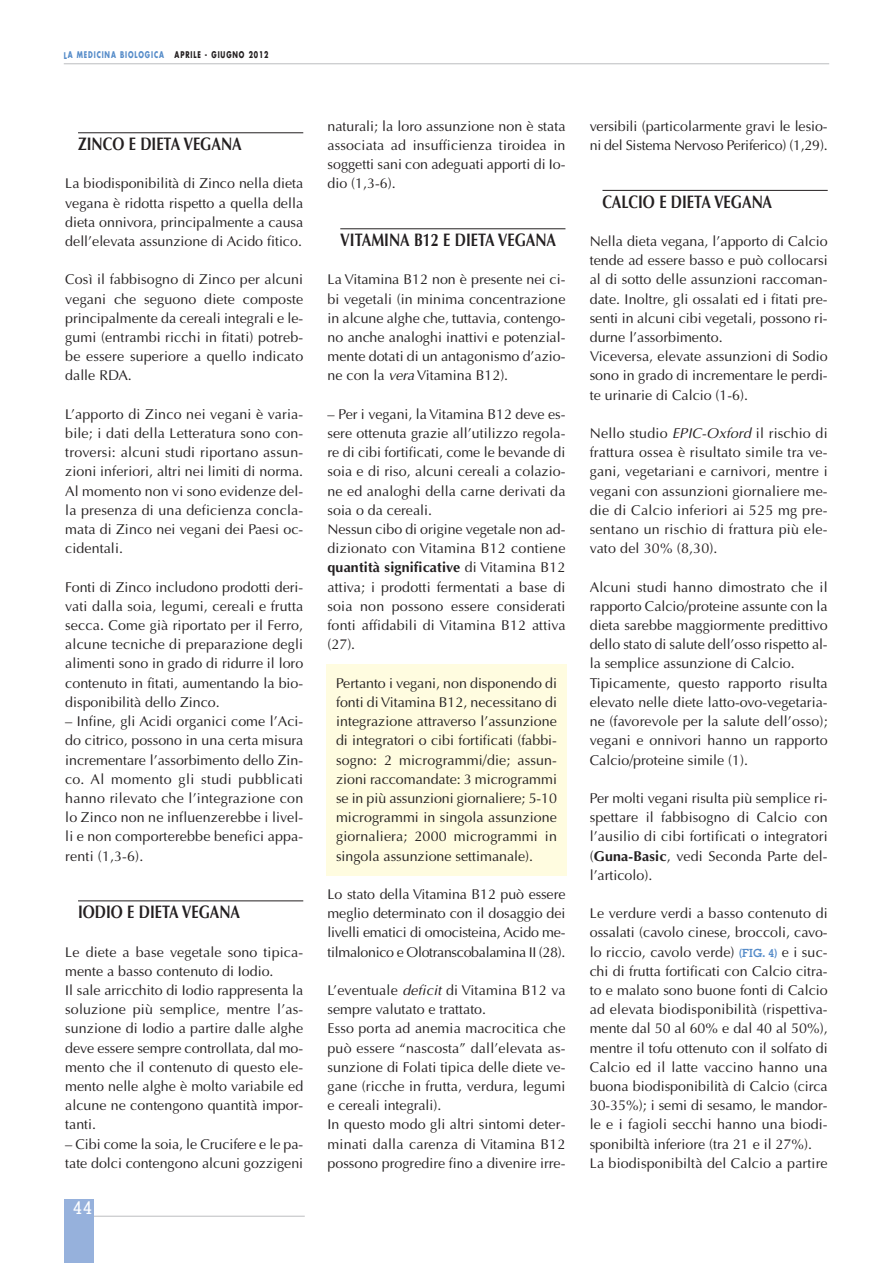
<style>
.page{position:relative;width:893px;height:1263px;background:#fff}
.page>*{position:absolute;margin:0;border:0;box-sizing:border-box;transform-origin:0 0}
.t1{font:700 18px "Optima";color:#231f20;scale:.8 1}
.t2{font:500 18px "Memphis";color:#fff}
.t3{font:14.25px/19.2px "Optima";color:#231f20;text-align:justify}
.t4{font:700 9px "Futura";letter-spacing:.135em;color:#568cc9;scale:.7 1}
.s1{color:#231f20}
.s2{font-style:italic}
.s3{font-weight:700}
.s4{font-family:"Memphis";font-weight:700;font-size:11.25px;color:#568cc9}
</style>
<div class="page">
<hr style="left:602px;top:190px;width:226px;height:1px;background:#231f20">
<hr style="left:85px;top:1216px;width:220px;height:1px;background:#bcbdc0">
<div style="left:64px;top:1199px;width:30px;height:64px;background:#96b1dc"></div>
<hr style="left:64px;top:64px;width:765px;height:1px;background:#bcbdc0">
<hr style="left:78px;top:133px;width:225px;height:1px;background:#231f20">
<hr style="left:78px;top:901px;width:225px;height:1px;background:#231f20">
<div style="left:326px;top:665px;width:241px;height:211px;background:#fffce0"></div>
<hr style="left:340px;top:229px;width:225px;height:1px;background:#231f20">
<p class="t4" style="left:64px;top:51px;width:294px">LA MEDICINA BIOLOGICA <span class="s1">APRILE - GIUGNO 2012</span></p>
<p class="t1" style="left:78px;top:133px;width:206px">ZINCO E DIETA VEGANA</p>
<p class="t3" style="left:65px;top:174px;width:239px">La biodisponibilità di Zinco nella dieta vegana è ridotta rispetto a quella della dieta onnivora, principalmente a causa dell’elevata assunzione di Acido fitico.</p>
<p class="t3" style="left:65px;top:270px;width:239px">Così il fabbisogno di Zinco per alcuni vegani che seguono diete composte principalmente da cereali integrali e le&shy;gumi (entrambi ricchi in fitati) potreb&shy;be essere superiore a quello indicato dalle RDA.</p>
<p class="t3" style="left:65px;top:404px;width:239px">L’apporto di Zinco nei vegani è varia&shy;bile; i dati della Letteratura sono con&shy;troversi: alcuni studi riportano assun&shy;zioni inferiori, altri nei limiti di norma.<br>Al momento non vi sono evidenze del&shy;la presenza di una deficienza concla&shy;mata di Zinco nei vegani dei Paesi oc&shy;cidentali.</p>
<p class="t3" style="left:65px;top:577px;width:239px">Fonti di Zinco includono prodotti deri&shy;vati dalla soia, legumi, cereali e frutta secca. Come già riportato per il Ferro, alcune tecniche di preparazione degli alimenti sono in grado di ridurre il loro contenuto in fitati, aumentando la bio&shy;disponibilità dello Zinco.</p>
<p class="t3" style="left:65px;top:711px;width:239px">– Infine, gli Acidi organici come l’Aci&shy;do citrico, possono in una certa misura incrementare l’assorbimento dello Zin&shy;co. Al momento gli studi pubblicati hanno rilevato che l’integrazione con lo Zinco non ne influenzerebbe i livel&shy;li e non comporterebbe benefici appa&shy;renti (1,3-6).</p>
<p class="t1" style="left:78px;top:901px;width:204px">IODIO E DIETA VEGANA</p>
<p class="t3" style="left:65px;top:942px;width:239px;text-align:left">Le diete a base vegetale sono tipica&shy;mente a basso contenuto di Iodio.<br>Il sale arricchito di Iodio rappresenta la soluzione più semplice, mentre l’as&shy;sunzione di Iodio a partire dalle alghe deve essere sempre controllata, dal mo&shy;mento che il contenuto di questo ele&shy;mento nelle alghe è molto variabile ed alcune ne contengono quantità impor&shy;tanti.</p>
<p class="t3" style="left:65px;top:1134px;width:239px">– Cibi come la soia, le Crucifere e le pa&shy;tate dolci contengono alcuni gozzigeni</p>
<p class="t2" style="left:73px;top:1201px;width:20px">44</p>
<p class="t3" style="left:328px;top:116px;width:239px">naturali; la loro assunzione non è stata associata ad insufficienza tiroidea in soggetti sani con adeguati apporti di Io&shy;dio (1,3-6).</p>
<p class="t1" style="left:340px;top:229px;width:271px">VITAMINA B12 E DIETA VEGANA</p>
<p class="t3" style="left:328px;top:270px;width:239px">La Vitamina B12 non è presente nei ci&shy;bi vegetali (in minima concentrazione in alcune alghe che, tuttavia, contengo&shy;no anche analoghi inattivi e potenzial&shy;mente dotati di un antagonismo d’azio&shy;ne con la <span class="s2">vera</span> Vitamina B12).</p>
<p class="t3" style="left:328px;top:404px;width:239px;text-align:left">– Per i vegani, laVitamina B12 deve es&shy;sere ottenuta grazie all’utilizzo regola&shy;re di cibi fortificati, come le bevande di soia e di riso, alcuni cereali a colazio&shy;ne ed analoghi della carne derivati da soia o da cereali.<br>Nessun cibo di origine vegetale non ad&shy;dizionato con Vitamina B12 contiene <span class="s3">QUANTITÀ SIGNIFICATIVE</span> di Vitamina B12 attiva; i prodotti fermentati a base di soia non possono essere considerati fonti affidabili di Vitamina B12 attiva (27).</p>
<p class="t3" style="left:336px;top:673px;width:222px">Pertanto i vegani, non disponendo di fonti diVitamina B12, necessitano di integrazione attraverso l’assunzione di integratori o cibi fortificati (fabbi&shy;sogno: 2 microgrammi/die; assun&shy;zioni raccomandate: 3 microgrammi se in più assunzioni giornaliere; 5-10 microgrammi in singola assunzione giornaliera; 2000 microgrammi in singola assunzione settimanale).</p>
<p class="t3" style="left:328px;top:884px;width:239px">Lo stato della Vitamina B12 può essere meglio determinato con il dosaggio dei livelli ematici di omocisteina, Acido me&shy;tilmalonico e Olotranscobalamina II (28).</p>
<p class="t3" style="left:328px;top:980px;width:239px;text-align:left">L’eventuale <span class="s2">deficit</span> di Vitamina B12 va sempre valutato e trattato.<br>Esso porta ad anemia macrocitica che può essere “nascosta” dall’elevata as&shy;sunzione di Folati tipica delle diete ve&shy;gane (ricche in frutta, verdura, legumi e cereali integrali).<br>In questo modo gli altri sintomi deter&shy;minati dalla carenza di Vitamina B12 possono progredire fino a divenire irre-</p>
<p class="t3" style="left:590px;top:116px;width:239px">versibili (particolarmente gravi le lesio&shy;ni del Sistema Nervoso Periferico) (1,29).</p>
<p class="t1" style="left:602px;top:191px;width:214px">CALCIO E DIETA VEGANA</p>
<p class="t3" style="left:590px;top:231px;width:239px;text-align:left">Nella dieta vegana, l’apporto di Calcio tende ad essere basso e può collocarsi al di sotto delle assunzioni raccoman&shy;date. Inoltre, gli ossalati ed i fitati pre&shy;senti in alcuni cibi vegetali, possono ri&shy;durne l’assorbimento.<br>Viceversa, elevate assunzioni di Sodio sono in grado di incrementare le perdi&shy;te urinarie di Calcio (1-6).</p>
<p class="t3" style="left:590px;top:423px;width:239px">Nello studio <span class="s2">EPIC-Oxford</span> il rischio di frattura ossea è risultato simile tra ve&shy;gani, vegetariani e carnivori, mentre i vegani con assunzioni giornaliere me&shy;die di Calcio inferiori ai 525 mg pre&shy;sentano un rischio di frattura più ele&shy;vato del 30% (8,30).</p>
<p class="t3" style="left:590px;top:577px;width:239px;text-align:left">Alcuni studi hanno dimostrato che il rapporto Calcio/proteine assunte con la dieta sarebbe maggiormente predittivo dello stato di salute dell’osso rispetto al&shy;la semplice assunzione di Calcio.<br>Tipicamente, questo rapporto risulta elevato nelle diete latto-ovo-vegetaria&shy;ne (favorevole per la salute dell’osso); vegani e onnivori hanno un rapporto Calcio/proteine simile (1).</p>
<p class="t3" style="left:590px;top:788px;width:239px">Per molti vegani risulta più semplice ri&shy;spettare il fabbisogno di Calcio con l’ausilio di cibi fortificati o integratori (<span class="s3">GUNA-BASIC</span>, vedi Seconda Parte del&shy;l’articolo).</p>
<p class="t3" style="left:590px;top:903px;width:239px;text-align:left">Le verdure verdi a basso contenuto di ossalati (cavolo cinese, broccoli, cavo&shy;lo riccio, cavolo verde) <span class="s4">(FIG. 4)</span> e i suc&shy;chi di frutta fortificati con Calcio citra&shy;to e malato sono buone fonti di Calcio ad elevata biodisponibilità (rispettiva&shy;mente dal 50 al 60% e dal 40 al 50%), mentre il tofu ottenuto con il solfato di Calcio ed il latte vaccino hanno una buona biodisponibilità di Calcio (circa 30-35%); i semi di sesamo, le mandor&shy;le e i fagioli secchi hanno una biodi&shy;sponibiltà inferiore (tra 21 e il 27%).<br>La biodisponibiltà del Calcio a partire</p>
</div>
